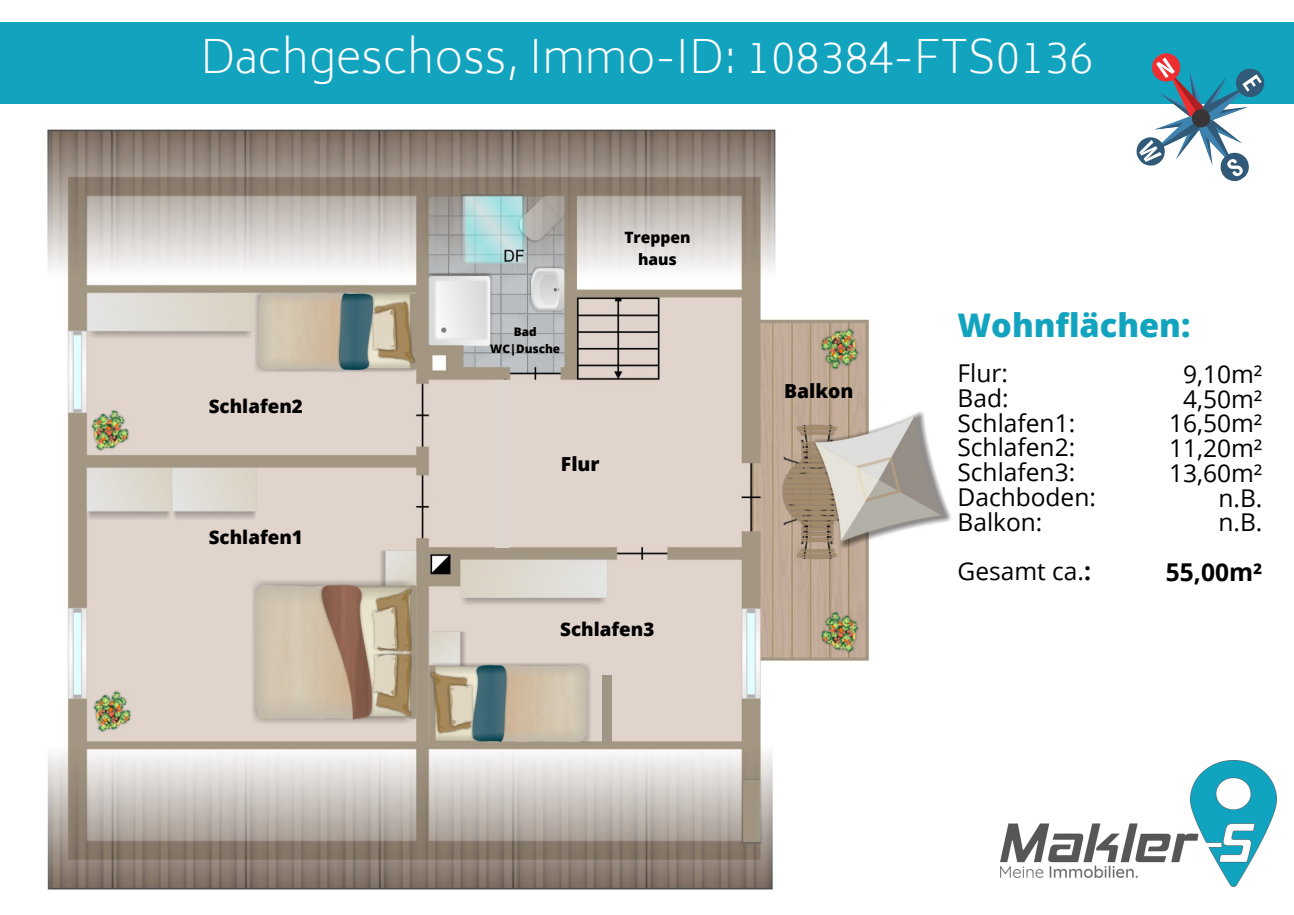
<style>
.page{position:relative;width:1294px;height:915px;background:#fff}
.page>*{position:absolute;margin:0;border:0;box-sizing:border-box;transform-origin:0 0}
.t1{font:200 44.47px "Biryani";color:#fefefe}
.t2{font:800 32.55px "Open Sans";color:#12a3bf}
.t3{font:24.53px "Open Sans";color:#000}
.t4{font:700 24.53px "Open Sans";color:#000}
.t5{font:800 19.35px "Open Sans";color:#000}
.t6{font:800 18.75px "Open Sans";color:#000}
.t7{font:800 15.6px "Open Sans";color:#000}
.t8{font:800 11.7px "Open Sans";color:#000}
.s1{font-weight:700}
</style>
<div class="page">
<div style="left:0;top:23px;width:1294px;height:81px;background:#12a3bf"></div>
<img style="left:47px;top:129px;width:904px;height:761px">
<img style="left:1000px;top:760px;width:276px;height:126px">
<div style="left:603px;top:675px;width:9px;height:68px;background:#a19586"></div>
<svg style="left:1136px;top:53px;width:129px;height:128px"></svg>
<div style="left:743px;top:783px;width:15px;height:57px;background:#a09380"></div>
<div style="left:495px;top:379px;width:15px;height:168px;background:#ded5ce"></div>
<p class="t1" style="left:200px;top:32px;width:895px">Dachgeschoss, Immo-ID: 108384-FTS0136</p>
<p class="t6" style="left:209px;top:392px;width:96px">Schlafen2</p>
<p class="t6" style="left:209px;top:523px;width:96px">Schlafen1</p>
<p class="t8" style="left:514px;top:324px;width:24px">Bad</p>
<p class="t8" style="left:490px;top:340px;width:71px">WC|Dusche</p>
<p class="t7" style="left:624px;top:226px;width:68px">Treppen</p>
<p class="t7" style="left:638px;top:248px;width:40px">haus</p>
<p class="t5" style="left:561px;top:450px;width:40px">Flur</p>
<p class="t6" style="left:560px;top:616px;width:96px">Schlafen3</p>
<p class="t5" style="left:784px;top:378px;width:71px">Balkon</p>
<p class="t2" style="left:957px;top:302px;width:234px">Wohnflächen:</p>
<p class="t3" style="left:1183px;top:357px;width:81px">9,10m²</p>
<p class="t3" style="left:1183px;top:381px;width:81px">4,50m²</p>
<p class="t3" style="left:1169px;top:406px;width:95px">16,50m²</p>
<p class="t3" style="left:1169px;top:431px;width:95px">11,20m²</p>
<p class="t3" style="left:1169px;top:456px;width:95px">13,60m²</p>
<p class="t3" style="left:1218px;top:480px;width:46px">n.B.</p>
<p class="t3" style="left:1218px;top:505px;width:46px">n.B.</p>
<p class="t4" style="left:1166px;top:555px;width:98px">55,00m²</p>
<p class="t3" style="left:957px;top:356px;width:52px">Flur:</p>
<p class="t3" style="left:957px;top:381px;width:53px">Bad:</p>
<p class="t3" style="left:957px;top:405px;width:119px">Schlafen1:</p>
<p class="t3" style="left:957px;top:430px;width:119px">Schlafen2:</p>
<p class="t3" style="left:957px;top:455px;width:119px">Schlafen3:</p>
<p class="t3" style="left:957px;top:479px;width:140px">Dachboden:</p>
<p class="t3" style="left:957px;top:504px;width:87px">Balkon:</p>
<p class="t3" style="left:957px;top:554px;width:135px">Gesamt ca.<span class="s1">:</span></p>
</div>
